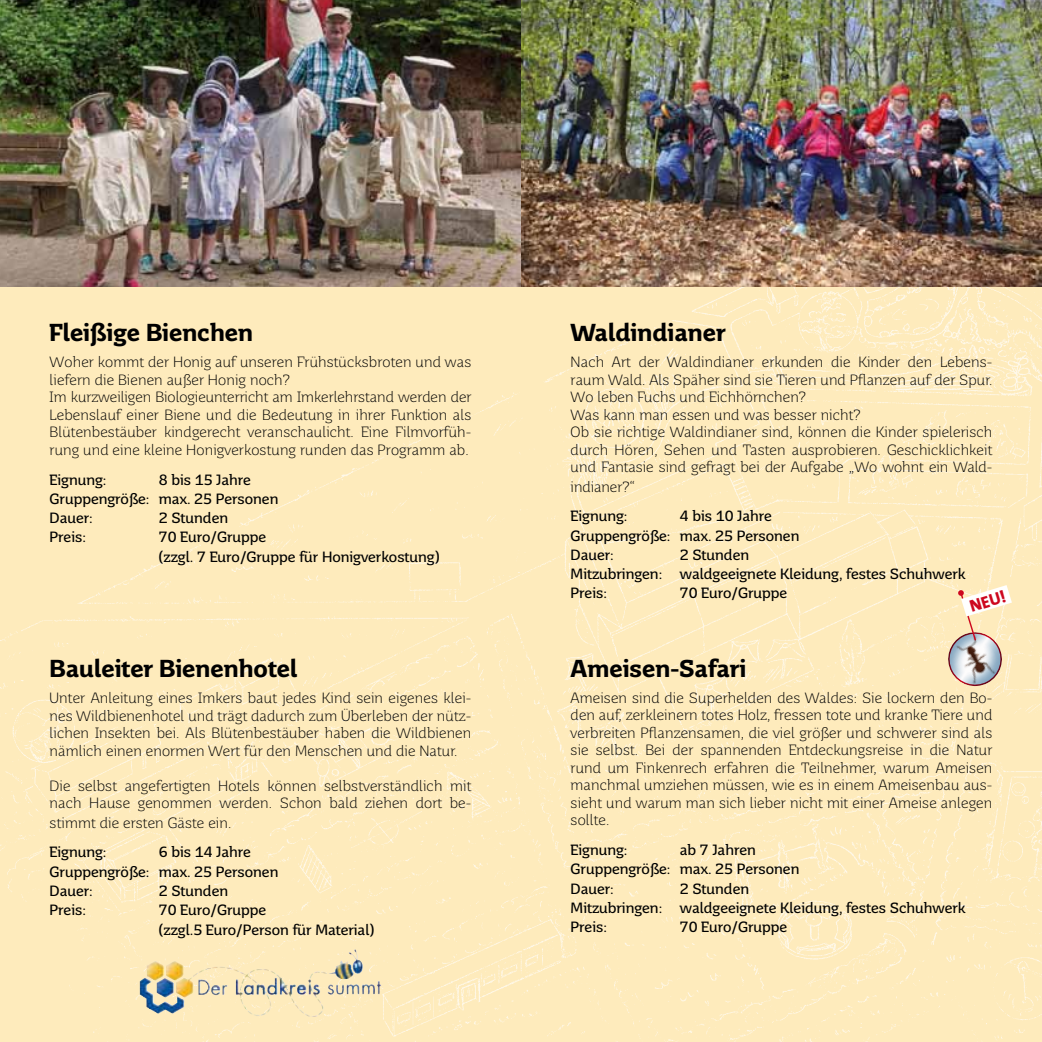
<style>
.page{position:relative;width:1042px;height:1042px;background:#fff}
.page>*{position:absolute;margin:0;border:0;box-sizing:border-box;transform-origin:0 0}
.t1{font:700 24.5px "Saar Pro";color:#000}
.t2{font:800 17.15px "The Mix";color:#cd071e}
.t3{font:300 14.88px/17.5px "Saar Pro";letter-spacing:.01em;color:#000}
.t4{font:14.88px/19.2px "Saar Pro";color:#000}
</style>
<div class="page">
<div style="left:0;top:287px;width:1042px;height:755px;background:#feebbc"></div>
<img style="left:0;top:0;width:1042px;height:287px">
<img style="left:328px;top:949px;width:35px;height:30px">
<svg style="left:938px;top:585px;width:76px;height:114px"></svg>
<h1 class="t1" style="left:50px;top:317px;width:205px">Fleißige Bienchen</h1>
<p class="t3" style="left:50px;top:353px;width:423px">Woher kommt der Honig auf unseren Frühstücksbroten und was liefern die Bienen außer Honig noch?<br>Im kurzweiligen Biologieunterricht am Imkerlehrstand werden der Lebenslauf einer Biene und die Bedeutung in ihrer Funktion als Blütenbestäuber kindgerecht veranschaulicht. Eine Filmvorfüh&shy;rung und eine kleine Honigverkostung runden das Programm ab.</p>
<p class="t4" style="left:50px;top:470px;width:58px">Eignung:</p>
<p class="t4" style="left:50px;top:470px;width:230px;text-indent:109px">8 bis 15 Jahre<br>Gruppengröße: max. 25 Personen<br>Dauer:</p>
<p class="t4" style="left:159px;top:508px;width:71px">2 Stunden</p>
<p class="t4" style="left:50px;top:528px;width:38px">Preis:</p>
<p class="t4" style="left:159px;top:528px;width:282px">70 Euro/Gruppe<br>(zzgl. 7 Euro/Gruppe für Honigverkostung)</p>
<h1 class="t1" style="left:50px;top:653px;width:249px">Bauleiter Bienenhotel</h1>
<p class="t3" style="left:50px;top:689px;width:423px;text-align:justify">Unter Anleitung eines Imkers baut jedes Kind sein eigenes klei&shy;nes Wildbienenhotel und trägt dadurch zum Überleben der nütz&shy;lichen Insekten bei. Als Blütenbestäuber haben die Wildbienen nämlich einen enormen Wert für den Menschen und die Natur.</p>
<p class="t3" style="left:50px;top:777px;width:423px">Die selbst angefertigten Hotels können selbstverständlich mit nach Hause genommen werden. Schon bald ziehen dort be-</p>
<p class="t3" style="left:50px;top:814px;width:183px">stimmt die ersten Gäste ein.</p>
<p class="t4" style="left:50px;top:843px;width:58px">Eignung:</p>
<p class="t4" style="left:50px;top:843px;width:230px;text-indent:109px">6 bis 14 Jahre<br>Gruppengröße: max. 25 Personen<br>Dauer:</p>
<p class="t4" style="left:159px;top:881px;width:71px">2 Stunden</p>
<p class="t4" style="left:50px;top:900px;width:38px">Preis:</p>
<p class="t4" style="left:159px;top:900px;width:217px">70 Euro/Gruppe<br>(zzgl.5 Euro/Person für Material)</p>
<h1 class="t1" style="left:570px;top:317px;width:157px">Waldindianer</h1>
<p class="t3" style="left:570px;top:353px;width:423px">Nach Art der Waldindianer erkunden die Kinder den Lebens&shy;raum Wald. Als Späher sind sie Tieren und Pflanzen auf der Spur.<br>Wo leben Fuchs und Eichhörnchen?<br>Was kann man essen und was besser nicht?<br>Ob sie richtige Waldindianer sind, können die Kinder spielerisch durch Hören, Sehen und Tasten ausprobieren. Geschicklichkeit und Fantasie sind gefragt bei der Aufgabe „Wo wohnt ein Wald-</p>
<p class="t3" style="left:570px;top:478px;width:66px">indianer?“</p>
<p class="t4" style="left:570px;top:506px;width:58px">Eignung:</p>
<p class="t4" style="left:570px;top:506px;width:230px;text-indent:109px">4 bis 10 Jahre<br>Gruppengröße: max. 25 Personen<br>Dauer:</p>
<p class="t4" style="left:570px;top:545px;width:396px;text-indent:109px">2 Stunden<br>Mitzubringen: waldgeeignete Kleidung, festes Schuhwerk<br>Preis:</p>
<p class="t4" style="left:680px;top:583px;width:109px">70 Euro/Gruppe</p>
<p class="t2" style="left:966px;top:593px;width:39px;rotate:-17deg">NEU!</p>
<h1 class="t1" style="left:570px;top:653px;width:177px">Ameisen-Safari</h1>
<p class="t3" style="left:570px;top:689px;width:423px;text-align:justify">Ameisen sind die Superhelden des Waldes: Sie lockern den Bo&shy;den auf, zerkleinern totes Holz, fressen tote und kranke Tiere und verbreiten Pflanzensamen, die viel größer und schwerer sind als sie selbst. Bei der spannenden Entdeckungsreise in die Natur rund um Finkenrech erfahren die Teilnehmer, warum Ameisen manchmal umziehen müssen, wie es in einem Ameisenbau aus&shy;sieht und warum man sich lieber nicht mit einer Ameise anlegen sollte.</p>
<p class="t4" style="left:570px;top:840px;width:58px">Eignung:</p>
<p class="t4" style="left:570px;top:840px;width:230px;text-indent:109px">ab 7 Jahren<br>Gruppengröße: max. 25 Personen<br>Dauer:</p>
<p class="t4" style="left:570px;top:879px;width:396px;text-indent:109px">2 Stunden<br>Mitzubringen: waldgeeignete Kleidung, festes Schuhwerk<br>Preis:</p>
<p class="t4" style="left:680px;top:917px;width:109px">70 Euro/Gruppe</p>
</div>
